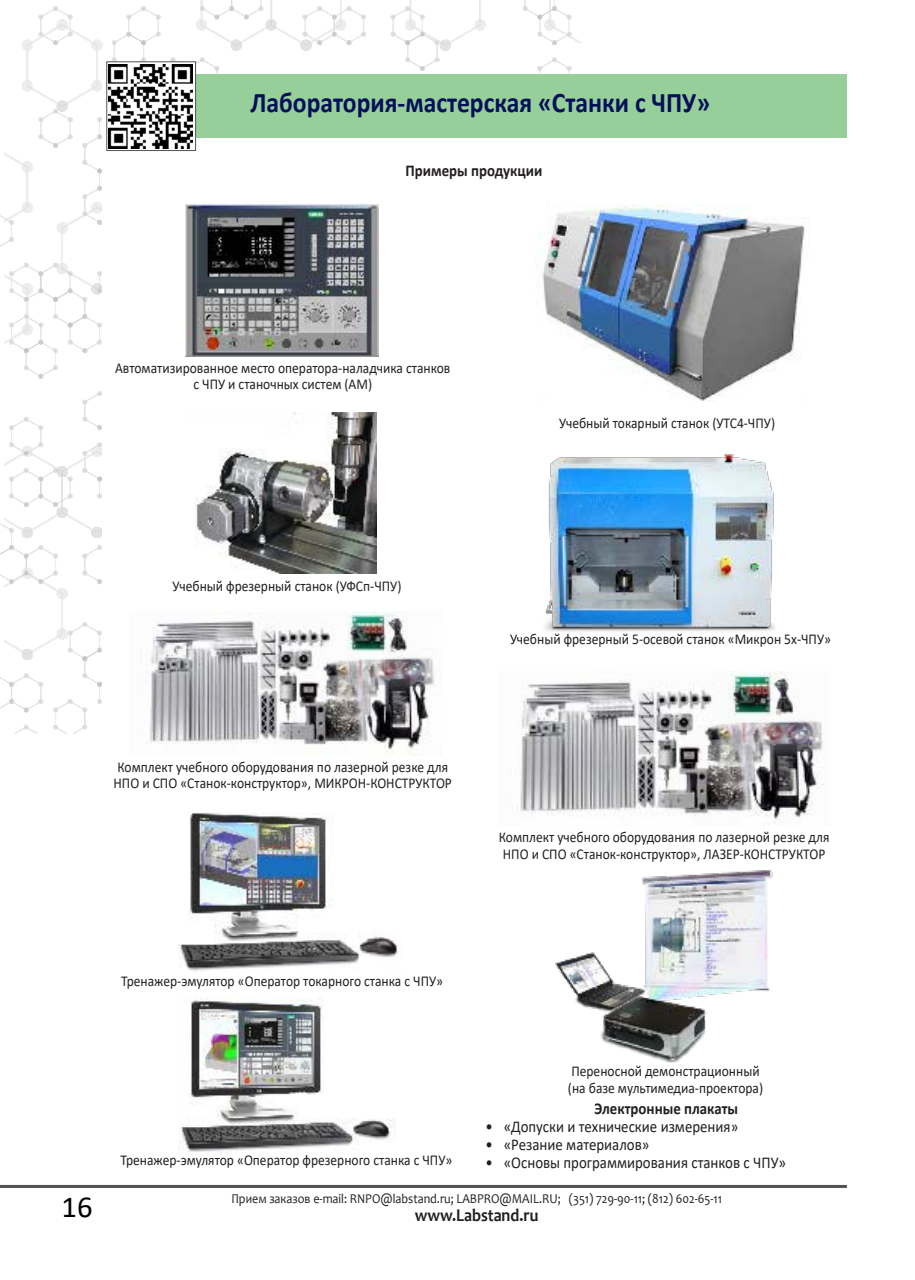
<style>
.page{position:relative;width:915px;height:1280px;background:#fff}
.page>*{position:absolute;margin:0;border:0;box-sizing:border-box;transform-origin:0 0}
.t1{font:30.6px "Calibri";color:#000}
.Текст_в_параграфе{font:700 28.5px "Calibri";color:#031059;scale:.9 1}
.t2{font:700 18px "Candara";color:#231f20;scale:.9 1}
.t3{font:16.5px "Calibri";color:#231f20;scale:.9 1}
.Толстый_текст_в_пара{font:700 16.5px "Calibri";color:#231f20;scale:.9 1}
.Подписи{font:15px/16.5px "Calibri";color:#231f20;scale:.9 1}
.t4{font:13.5px "Candara";color:#231f20;scale:.9 1}
</style>
<div class="page">
<hr style="left:0;top:1185px;width:846px;height:3px;background:#535355">
<img style="left:0;top:1px;width:580px;height:732px">
<div style="left:196px;top:74px;width:650px;height:64px;background:#97cf9a"></div>
<img style="left:535px;top:204px;width:270px;height:198px">
<img style="left:185px;top:204px;width:193px;height:152px">
<img style="left:531px;top:447px;width:244px;height:191px">
<img style="left:183px;top:412px;width:194px;height:161px">
<img style="left:498px;top:672px;width:327px;height:151px">
<img style="left:129px;top:612px;width:313px;height:144px">
<img style="left:555px;top:869px;width:217px;height:194px">
<img style="left:178px;top:813px;width:224px;height:158px">
<img style="left:178px;top:998px;width:216px;height:154px">
<svg style="left:106px;top:62px;width:90px;height:89px"></svg>
<img style="left:109px;top:64px;width:84px;height:84px">
<p class="Текст_в_параграфе" style="left:250px;top:82px;width:512px">Лаборатория-мастерская «Станки с ЧПУ»</p>
<p class="Толстый_текст_в_пара" style="left:405px;top:159px;width:153px">Примеры продукции</p>
<p class="Подписи" style="left:115px;top:359px;width:374px;text-align:center">Автоматизированное место оператора-наладчика станков с ЧПУ и станочных систем (АМ)</p>
<p class="Подписи" style="left:559px;top:415px;width:241px">Учебный токарный станок (УТС4-ЧПУ)</p>
<p class="Подписи" style="left:172px;top:577px;width:256px">Учебный фрезерный станок (УФСп-ЧПУ)</p>
<p class="Подписи" style="left:113px;top:758px;width:377px">Комплект учебного оборудования по лазерной резке для<br>НПО и СПО «Станок-конструктор», МИКРОН-КОНСТРУКТОР</p>
<p class="Подписи" style="left:510px;top:631px;width:358px">Учебный фрезерный 5-осевой станок «Микрон 5х-ЧПУ»</p>
<p class="Подписи" style="left:498px;top:828px;width:369px">Комплект учебного оборудования по лазерной резке для<br>НПО и СПО «Станок-конструктор», ЛАЗЕР-КОНСТРУКТОР</p>
<p class="Подписи" style="left:121px;top:972px;width:359px">Тренажер-эмулятор «Оператор токарного станка с ЧПУ»</p>
<p class="Подписи" style="left:120px;top:1151px;width:370px">Тренажер-эмулятор «Оператор фрезерного станка с ЧПУ»</p>
<p class="Подписи" style="left:567px;top:1062px;width:218px">Переносной демонстрационный (на базе мультимедиа-проектора)</p>
<p class="Толстый_текст_в_пара" style="left:594px;top:1096px;width:161px">Электронные плакаты</p>
<p class="t3" style="left:485px;top:1115px;width:282px">• «Допуски и технические измерения»</p>
<p class="t3" style="left:485px;top:1133px;width:183px">• «Резание материалов»</p>
<p class="t3" style="left:485px;top:1151px;width:335px">• «Основы программирования станков с ЧПУ»</p>
<h1 class="t1" style="left:61px;top:1186px;width:33px">16</h1>
<p class="t4" style="left:231px;top:1190px;width:546px">Прием заказов e-mail: RNPO@labstand.ru; LABPRO@MAIL.RU; (351) 729-90-11; (812) 602-65-11</p>
<p class="t2" style="left:414px;top:1204px;width:139px">www.Labstand.ru</p>
</div>
